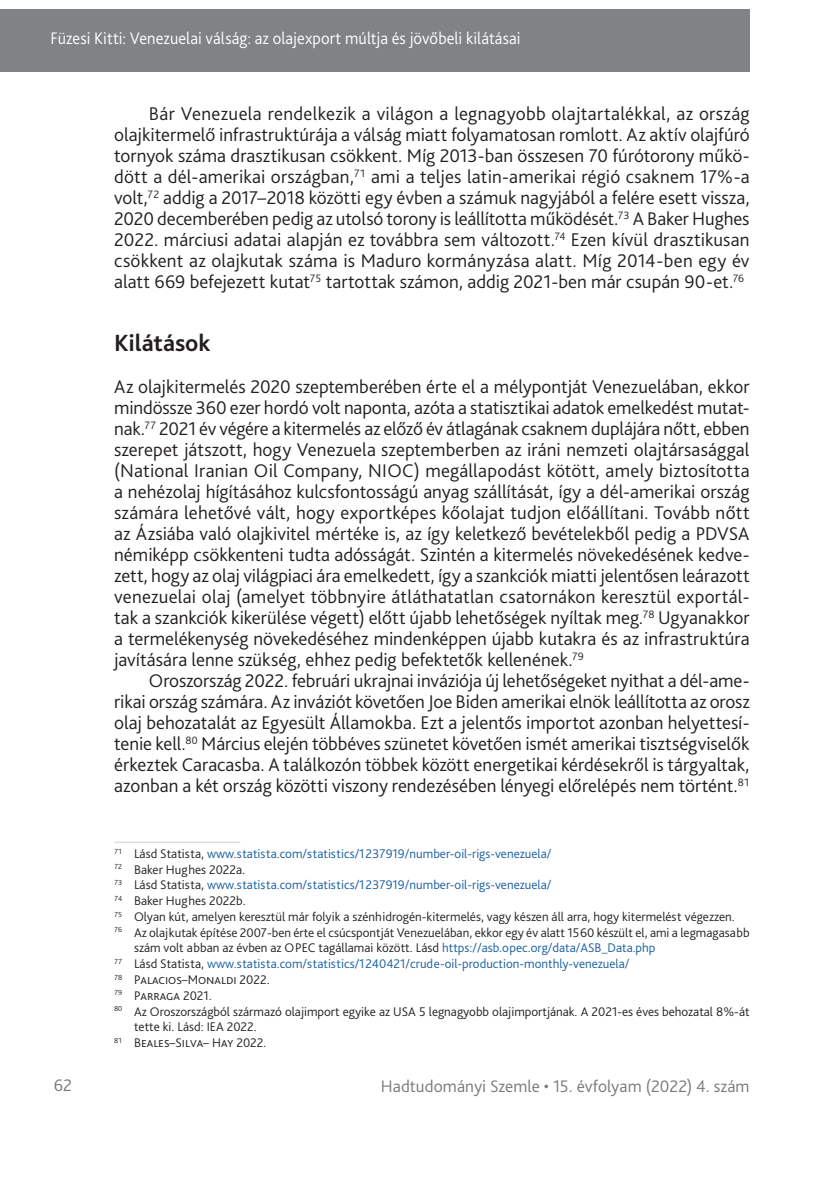
<style>
.page{position:relative;width:834px;height:1181px;background:#fff}
.page>*{position:absolute;margin:0;border:0;box-sizing:border-box;transform-origin:0 0}
._1_1__Head{font:700 24.5px "Bliss Pro";color:#231f20}
._1__Body{font:300 19.25px/21px "Bliss Pro";color:#231f20;text-align:justify}
._2__Body_1st_paragra{font:300 19.25px/21px "Bliss Pro";letter-spacing:.005em;color:#231f20;text-align:justify}
.t1{font:300 17.5px "Bliss Pro";color:#fff;scale:.95 1}
.t2{font:300 17.5px "Bliss Pro";letter-spacing:.005em;color:#767a7c}
.Lábjegyzet{font:300 13.12px/15.8px "Bliss Pro";color:#231f20}
.Lábjegyzet-2{font:300 13.12px "Bliss Pro";color:#175d9e}
.s1{color:#231f20}
.s2{color:#175d9e}
</style>
<div class="page">
<div style="left:0;top:9px;width:749px;height:63px;background:#808285"></div>
<hr style="left:114px;top:842px;width:126px;height:1px;background:#d1d2d4">
<p class="t1" style="left:51px;top:27px;width:496px">Füzesi Kitti: Venezuelai válság: az olajexport múltja és jövőbeli kilátásai</p>
<p class="_1__Body" style="left:114px;top:103px;width:637px;text-indent:35px">Bár Venezuela rendelkezik a világon a legnagyobb olajtartalékkal, az ország olajkitermelő infrastruktúrája a válság miatt folyamatosan romlott. Az aktív olajfúró tornyok száma drasztikusan csökkent. Míg 2013-ban összesen 70 fúrótorony műkö&shy;dött a dél-amerikai országban,<sup>71</sup> ami a teljes latin-amerikai régió csaknem 17%-a volt,<sup>72</sup> addig a -2017–2018 közötti egy évben a számuk nagyjából a felére esett vissza, 2020 decemberében pedig az utolsó torony is leállította működését.<sup>73</sup> A Baker Hughes 2022. márciusi adatai alapján ez továbbra sem változott.<sup>74</sup> Ezen kívül drasztikusan csökkent az olajkutak száma is Maduro kormányzása alatt. Míg 2014-ben egy év alatt 669 befejezett kutat<sup>75</sup> tartottak számon, addig 2021-ben már csupán 90-et.<sup>76</sup></p>
<p class="_1_1__Head" style="left:114px;top:328px;width:98px">Kilátások</p>
<p class="_2__Body_1st_paragra" style="left:114px;top:376px;width:637px">Az olajkitermelés 2020 szeptemberében érte el a mélypontját Venezuelában, ekkor mindössze 360 ezer hordó volt naponta, azóta a statisztikai adatok emelkedést mutat&shy;nak.<sup>77</sup> 2021 év végére a kitermelés az előző év átlagának csaknem duplájára nőtt, ebben szerepet játszott, hogy Venezuela szeptemberben az iráni nemzeti olajtársasággal (National Iranian Oil Company, NIOC) megállapodást kötött, amely biztosította a nehézolaj hígításához kulcsfontosságú anyag szállítását, így a dél-amerikai ország számára lehetővé vált, hogy exportképes kőolajat tudjon előállítani. Tovább nőtt az Ázsiába való olajkivitel mértéke is, az így keletkező bevételekből pedig a PDVSA némiképp csökkenteni tudta adósságát. Szintén a kitermelés növekedésének kedve&shy;zett, hogy az olaj világpiaci ára emelkedett, így a szankciók miatti jelentősen leárazott venezuelai olaj (amelyet többnyire átláthatatlan csatornákon keresztül exportál&shy;tak a szankciók kikerülése végett) előtt újabb lehetőségek nyíltak meg.<sup>78</sup> Ugyanakkor a termelékenység növekedéséhez mindenképpen újabb kutakra és az infrastruktúra javítására lenne szükség, ehhez pedig befektetők kellenének.<sup>79</sup></p>
<p class="_1__Body" style="left:114px;top:670px;width:637px;text-indent:35px">Oroszország 2022. februári ukrajnai inváziója új lehetőségeket nyithat a dél-ame&shy;rikai ország számára. Az inváziót követően Joe Biden amerikai elnök leállította az orosz olaj behozatalát az Egyesült Államokba. Ezt a jelentős importot azonban helyettesí&shy;tenie kell.<sup>80</sup> Március elején többéves szünetet követően ismét amerikai tisztségviselők érkeztek Caracasba. A találkozón többek között energetikai kérdésekről is tárgyaltak, azonban a két ország közötti viszony rendezésében lényegi előrelépés nem történt.<sup>81</sup></p>
<p class="Lábjegyzet-2" style="left:114px;top:845px;width:438px"><sup>71</sup> <span class="s1">Lásd Statista,</span> www.statista.com/statistics/1237919/number-oil-rigs-venezuela/</p>
<p class="Lábjegyzet" style="left:114px;top:861px;width:132px"><sup>72</sup> Baker Hughes 2022a.</p>
<p class="Lábjegyzet-2" style="left:114px;top:877px;width:438px"><sup>73</sup> <span class="s1">Lásd Statista,</span> www.statista.com/statistics/1237919/number-oil-rigs-venezuela/</p>
<p class="Lábjegyzet" style="left:114px;top:892px;width:133px"><sup>74</sup> Baker Hughes 2022b.</p>
<p class="Lábjegyzet" style="left:114px;top:908px;width:622px"><sup>75</sup> Olyan kút, amelyen keresztül már folyik a szénhidrogén-kitermelés, vagy készen áll arra, hogy kitermelést végezzen.</p>
<p class="Lábjegyzet" style="left:134px;top:924px;width:617px;text-indent:-20px"><sup>76</sup> Az olajkutak építése 2007-ben érte el csúcspontját Venezuelában, ekkor egy év alatt 1560 készült el, ami a legmagasabb szám volt abban az évben az OPEC tagállamai között. Lásd <span class="s2">https://asb.opec.org/data/ASB_Data.php</span></p>
<p class="Lábjegyzet-2" style="left:114px;top:955px;width:516px"><sup>77</sup> <span class="s1">Lásd Statista,</span> www.statista.com/statistics/1240421/crude-oil-production-monthly-venezuela/</p>
<p class="Lábjegyzet" style="left:114px;top:971px;width:157px"><sup>78</sup> Palacios–Monaldi 2022.</p>
<p class="Lábjegyzet" style="left:114px;top:987px;width:99px"><sup>79</sup> Parraga 2021.</p>
<p class="Lábjegyzet" style="left:134px;top:1003px;width:617px;text-indent:-20px"><sup>80</sup> Az Oroszországból származó olajimport egyike az USA 5 legnagyobb olajimportjának. A -2021-es éves behozatal 8%-át tette ki. Lásd: IEA 2022.</p>
<p class="Lábjegyzet" style="left:114px;top:1034px;width:154px"><sup>81</sup> Beales–Silva– Hay 2022.</p>
<p class="t2" style="left:54px;top:1074px;width:20px">62</p>
<p class="t2" style="left:381px;top:1075px;width:370px">Hadtudományi Szemle • 15. évfolyam (2022) 4. szám</p>
</div>
